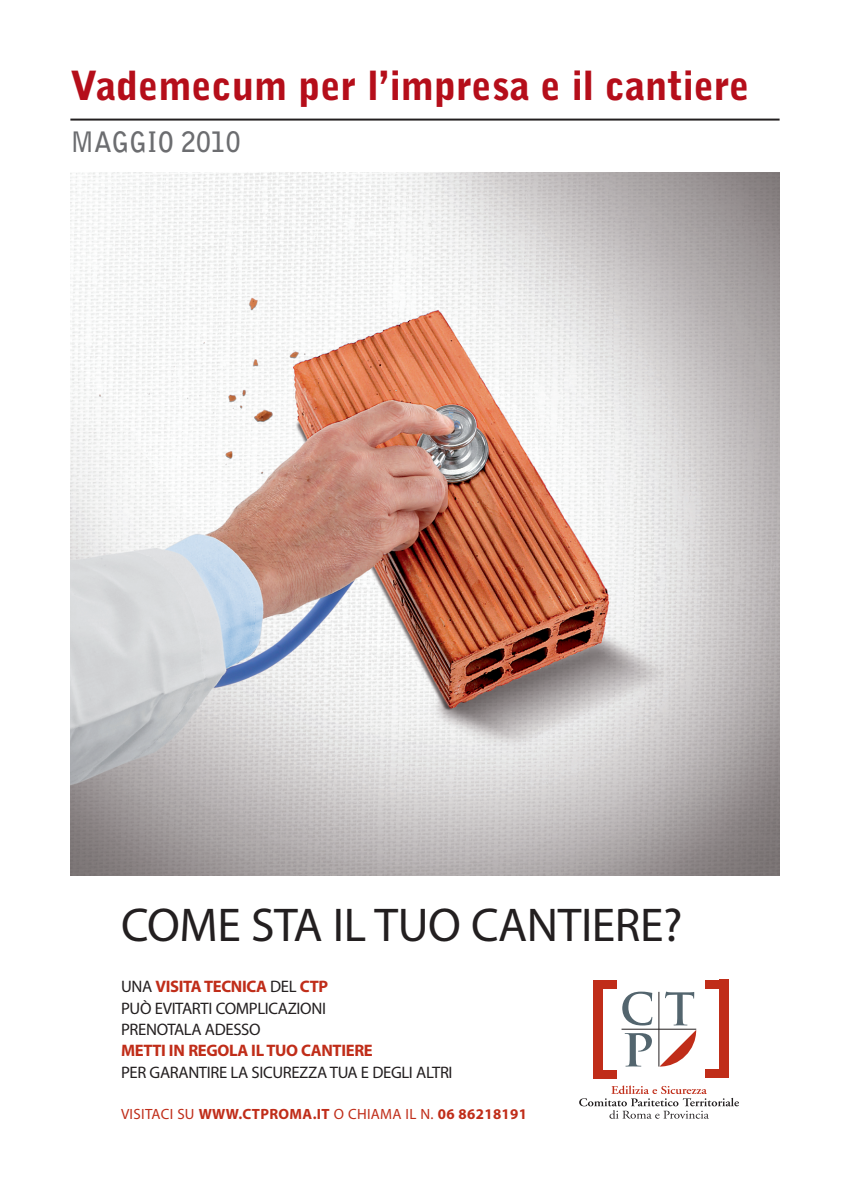
<style>
.page{position:relative;width:850px;height:1190px;background:#fff}
.page>*{position:absolute;margin:0;border:0;box-sizing:border-box;transform-origin:0 0}
.t1{font:47.6px "Myriad Pro";letter-spacing:-.01em;color:#231f20}
.t2{font:900 40px "Bell Gothic Std";color:#b50e1a}
.t3{font:700 28px "Bell Gothic Std";color:#6c6d70;scale:.95 1}
.t4{font:16.6px/21.4px "Myriad Pro";letter-spacing:-.02em;color:#231f20}
.t5{font:700 16.6px "Myriad Pro";letter-spacing:-.02em;color:#c02d19}
.t6{font:700 14.8px "Myriad Pro";letter-spacing:.02em;color:#c02d19}
.s1{font-weight:700;color:#c02d19}
.s2{font-weight:400}
</style>
<div class="page">
<svg style="left:622px;top:991px;width:30px;height:34px"></svg>
<svg style="left:659px;top:991px;width:37px;height:75px"></svg>
<svg style="left:624px;top:1033px;width:27px;height:33px"></svg>
<hr style="left:658px;top:991px;width:1px;height:75px;background:#231f20">
<hr style="left:621px;top:1028px;width:75px;height:1px;background:#231f20">
<div style="left:593px;top:980px;width:23px;height:8px;background:#c02d19"></div>
<div style="left:593px;top:1069px;width:23px;height:9px;background:#c02d19"></div>
<div style="left:593px;top:980px;width:9px;height:91px;background:#c02d19"></div>
<div style="left:705px;top:980px;width:23px;height:8px;background:#c02d19"></div>
<div style="left:705px;top:1069px;width:23px;height:8px;background:#c02d19"></div>
<div style="left:719px;top:980px;width:9px;height:91px;background:#c02d19"></div>
<svg style="left:579px;top:1085px;width:159px;height:33px"></svg>
<img style="left:70px;top:172px;width:709px;height:703px">
<hr style="left:70px;top:119px;width:709px;height:2px;background:#231f20">
<h2 class="t2" style="left:70px;top:63px;width:680px">Vademecum per l’impresa e il cantiere</h2>
<h3 class="t3" style="left:70px;top:125px;width:180px">MAGGIO 2010</h3>
<h1 class="t1" style="left:121px;top:895px;width:562px">COME STA IL TUO CANTIERE?</h1>
<p class="t4" style="left:121px;top:975px;width:208px">UNA <span class="s1">VISITA TECNICA</span> DEL <span class="s1">CTP<br></span>PUÒ EVITARTI COMPLICAZIONI<br>PRENOTALA ADESSO</p>
<p class="t5" style="left:121px;top:1040px;width:253px">METTI IN REGOLA IL TUO CANTIERE</p>
<p class="t4" style="left:121px;top:1061px;width:333px">PER GARANTIRE LA SICUREZZA TUA E DEGLI ALTRI</p>
<p class="t6" style="left:121px;top:1104px;width:407px"><span class="s2">VISITACI SU</span> WWW.CTPROMA.IT <span class="s2">O CHIAMA IL N.</span> 06 86218191</p>
</div>
